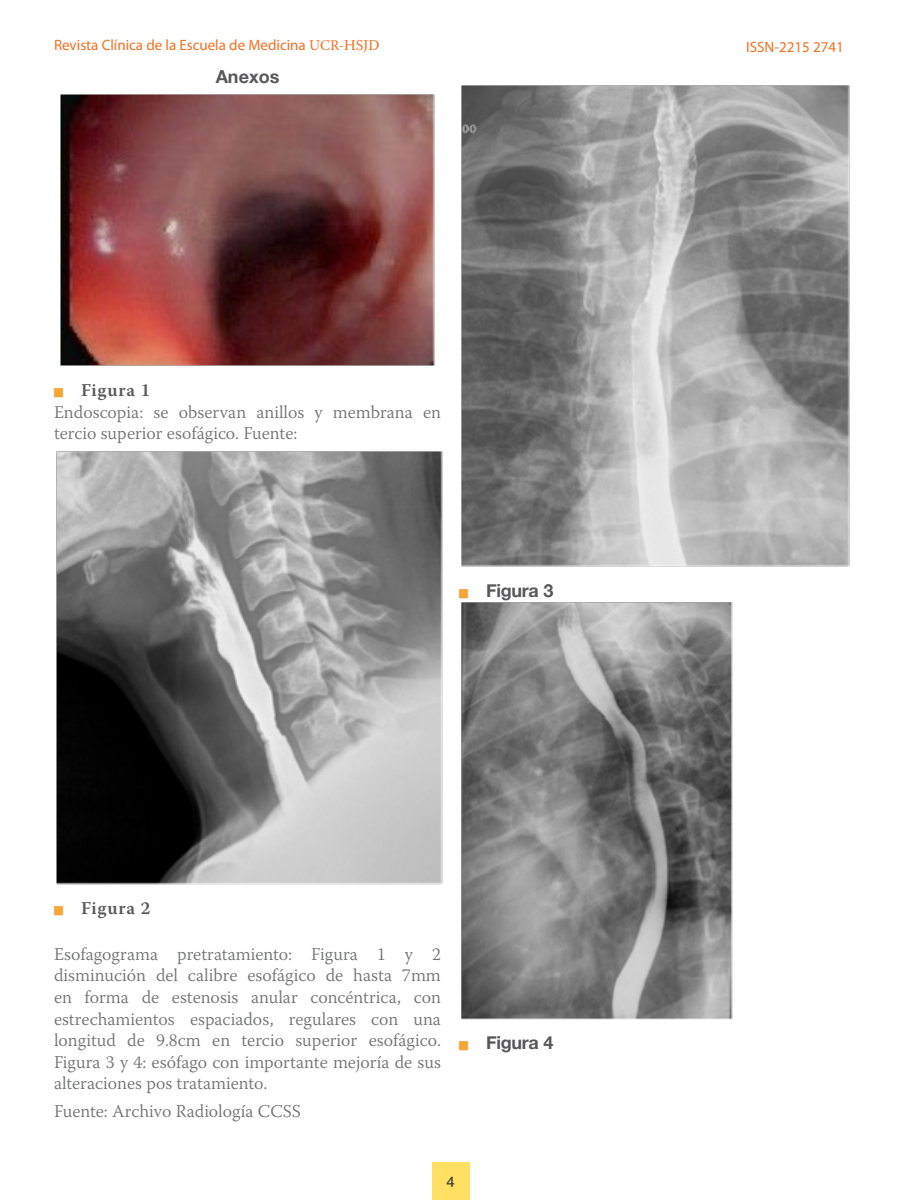
<style>
.page{position:relative;width:900px;height:1200px;background:#fff}
.page>*{position:absolute;margin:0;border:0;box-sizing:border-box;transform-origin:0 0}
.t1{font:300 18px/21.6px "Warnock Pro";color:#707172}
.t2{font:700 18px "Helvetica Neue";letter-spacing:-.015em;color:#58585a}
.t3{font:600 18px "Warnock Pro";letter-spacing:.045em;color:#58585a}
.t4{font:15px "Myriad Pro";color:#f37021}
.t5{font:15px "Helvetica";color:#333}
.s1{font-family:"Minion Pro"}
.s2{font-family:"Warnock Pro"}
.s3{font-family:"Apple Gothic";font-weight:400;font-size:9px;color:#f4a636}
.s4{font-weight:600;color:#58585a}
</style>
<div class="page">
<div style="left:432px;top:1163px;width:38px;height:37px;background:#ffe062"></div>
<img style="left:60px;top:94px;width:375px;height:272px">
<img style="left:56px;top:451px;width:387px;height:434px">
<img style="left:461px;top:85px;width:389px;height:482px">
<img style="left:461px;top:602px;width:272px;height:418px">
<p class="t4" style="left:54px;top:36px;width:327px">Revista Clínica de la Escuela de Medicina <span class="s1">UCR-</span><span class="s2">HSJD</span></p>
<p class="t4" style="left:746px;top:38px;width:99px">ISSN-2215 2741</p>
<p class="t2" style="left:216px;top:62px;width:65px">Anexos</p>
<p class="t1" style="left:54px;top:379px;width:388px"><span class="s3">M</span> <span class="s4">Figura 1<br></span>Endoscopia: se observan anillos y membrana en tercio superior esofágico. Fuente:</p>
<p class="t2" style="left:459px;top:576px;width:96px"><span class="s3">M</span> Figura 3</p>
<p class="t3" style="left:54px;top:898px;width:98px"><span class="s3">M</span> Figura 2</p>
<p class="t1" style="left:54px;top:943px;width:389px;text-align:justify">Esofagograma pretratamiento: Figura 1 y 2 disminución del calibre esofágico de hasta 7mm en forma de estenosis anular concéntrica, con estrechamientos espaciados, regulares con una longitud de 9.8cm en tercio superior esofágico.<br>Figura 3 y 4: esófago con importante mejoría de sus alteraciones pos tratamiento.</p>
<p class="t1" style="left:54px;top:1100px;width:248px">Fuente: Archivo Radiología CCSS</p>
<p class="t2" style="left:459px;top:1028px;width:96px"><span class="s3">M</span> Figura 4</p>
<p class="t5" style="left:447px;top:1170px;width:10px">4</p>
</div>
